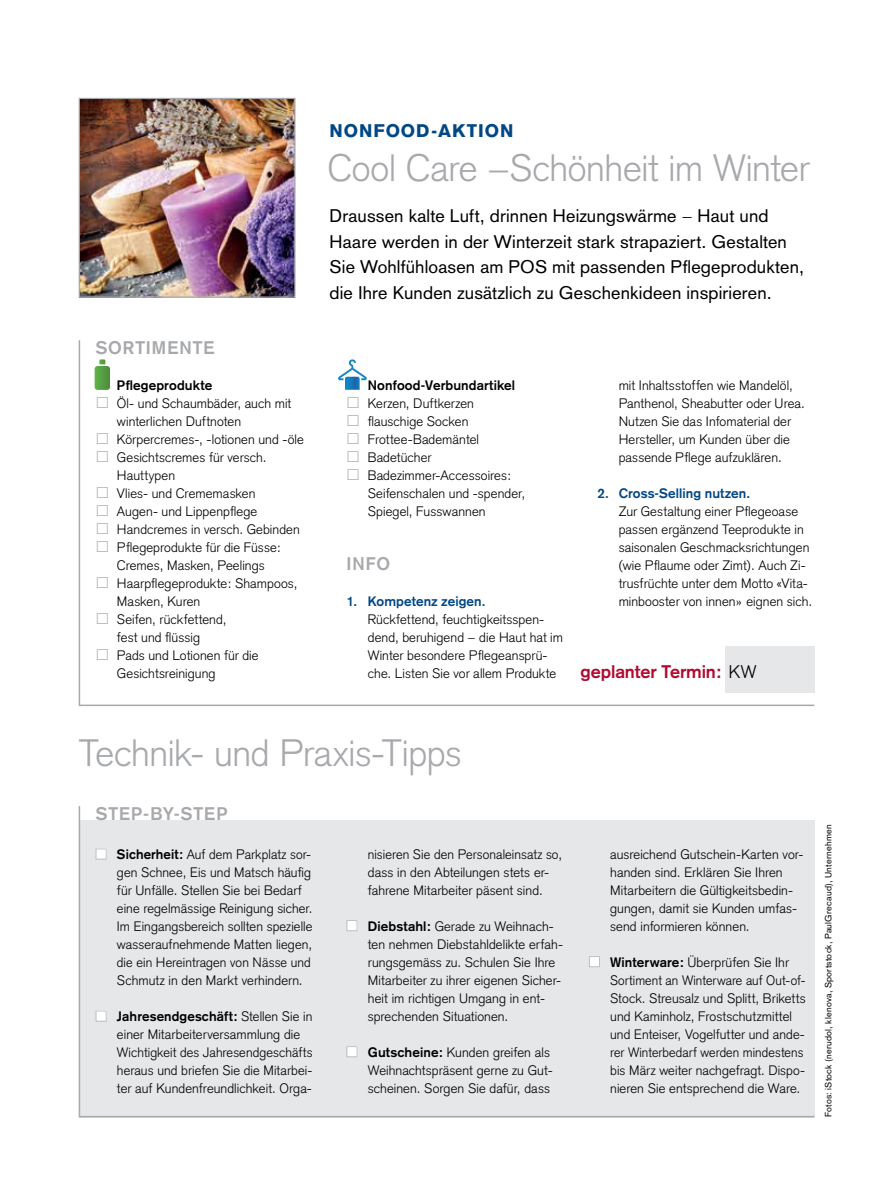
<style>
.page{position:relative;width:893px;height:1191px;background:#fff}
.page>*{position:absolute;margin:0;border:0;box-sizing:border-box;transform-origin:0 0}
.t1{font:300 37.5px "Basic Commercial";letter-spacing:-.01em;color:#a7a9ac}
.t2{font:18px/25.5px "Basic Commercial";letter-spacing:.01em;color:#000}
.t3{font:700 18px "Basic Commercial";letter-spacing:.055em;color:#a7a9ac}
.t4{font:700 18px "Basic Commercial";letter-spacing:-.005em;color:#b10a32}
.t5{font:900 18px "Basic Commercial";letter-spacing:.055em;color:#004785}
.t6{font:300 13.5px/18px "Basic Commercial";letter-spacing:.005em;color:#000}
.t7{font:700 13.5px "Basic Commercial";letter-spacing:.01em;color:#004785}
.t8{font:700 13.5px "Basic Commercial";letter-spacing:.01em;color:#000}
.t9{font:9px "Basic Commercial";letter-spacing:.025em;color:#000}
.s1{font-weight:300}
.s2{font-family:"Meridien";font-weight:400}
.s3{font-weight:300;color:#000}
.s4{font-weight:700}
</style>
<div class="page">
<svg style="left:78px;top:340px;width:737px;height:366px"></svg>
<div style="left:78px;top:806px;width:737px;height:312px;background:#e6e7e8"></div>
<div style="left:725px;top:646px;width:89px;height:47px;background:#e6e7e8"></div>
<svg style="left:96px;top:848px;width:11px;height:11px"></svg>
<svg style="left:96px;top:1010px;width:11px;height:11px"></svg>
<svg style="left:347px;top:920px;width:10px;height:11px"></svg>
<svg style="left:347px;top:1046px;width:10px;height:11px"></svg>
<svg style="left:589px;top:956px;width:11px;height:11px"></svg>
<img style="left:81px;top:100px;width:213px;height:196px">
<div style="left:79px;top:98px;width:217px;height:200px;border:1px solid #a7a9ac"></div>
<svg style="left:95px;top:359px;width:15px;height:31px"></svg>
<svg style="left:338px;top:359px;width:29px;height:31px"></svg>
<svg style="left:97px;top:396px;width:11px;height:11px"></svg>
<svg style="left:97px;top:432px;width:11px;height:11px"></svg>
<svg style="left:97px;top:450px;width:11px;height:11px"></svg>
<svg style="left:97px;top:486px;width:11px;height:11px"></svg>
<svg style="left:97px;top:504px;width:11px;height:11px"></svg>
<svg style="left:97px;top:522px;width:11px;height:11px"></svg>
<svg style="left:97px;top:540px;width:11px;height:11px"></svg>
<svg style="left:97px;top:576px;width:11px;height:11px"></svg>
<svg style="left:97px;top:612px;width:11px;height:11px"></svg>
<svg style="left:97px;top:648px;width:11px;height:11px"></svg>
<svg style="left:348px;top:396px;width:11px;height:11px"></svg>
<svg style="left:348px;top:414px;width:11px;height:11px"></svg>
<svg style="left:348px;top:432px;width:11px;height:11px"></svg>
<svg style="left:348px;top:450px;width:11px;height:11px"></svg>
<svg style="left:348px;top:468px;width:11px;height:11px"></svg>
<h2 class="t3" style="left:96px;top:337px;width:120px">SORTIMENTE</h2>
<p class="t8" style="left:117px;top:377px;width:97px">Pflegeprodukte</p>
<p class="t6" style="left:117px;top:394px;width:189px">Öl- und Schaumbäder, auch mit winterlichen Duftnoten<br>Körpercremes-, -lotionen und -öle<br>Gesichtscremes für versch.<br>Hauttypen<br>Vlies- und Crememasken<br>Augen- und Lippenpflege<br>Handcremes in versch. Gebinden<br>Pflegeprodukte für die Füsse:<br>Cremes, Masken, Peelings<br>Haarpflegeprodukte: Shampoos,<br>Masken, Kuren<br>Seifen, rückfettend,<br>fest und flüssig<br>Pads und Lotionen für die<br>Gesichtsreinigung</p>
<h2 class="t5" style="left:330px;top:120px;width:185px">NONFOOD-AKTION</h2>
<h1 class="t1" style="left:327px;top:146px;width:484px">Cool Care −Schönheit im Winter</h1>
<h2 class="t2" style="left:330px;top:203px;width:476px">Draussen kalte Luft, drinnen Heizungswärme <span class="s1">−</span> Haut und Haare werden in der Winterzeit stark strapaziert. Gestalten Sie Wohlfühloasen am POS mit passenden Pflegeprodukten, die Ihre Kunden zusätzlich zu Geschenkideen inspirieren.</h2>
<p class="t8" style="left:368px;top:377px;width:149px">Nonfood-Verbundartikel</p>
<p class="t6" style="left:368px;top:394px;width:159px">Kerzen, Duftkerzen flauschige Socken<br>Frottee-Bademäntel<br>Badetücher<br>Badezimmer-Accessoires:<br>Seifenschalen und -spender,<br>Spiegel, Fusswannen</p>
<h2 class="t3" style="left:347px;top:553px;width:45px">INFO</h2>
<p class="t7" style="left:347px;top:593px;width:141px">1. Kompetenz zeigen.</p>
<p class="t6" style="left:368px;top:610px;width:197px">Rückfettend, feuchtigkeitsspen&shy;dend, beruhigend − die Haut hat im Winter besondere Pflegeansprü&shy;che. Listen Sie vor allem Produkte</p>
<p class="t6" style="left:619px;top:376px;width:188px">mit Inhaltsstoffen wie Mandelöl,<br>Panthenol, Sheabutter oder Urea.<br>Nutzen Sie das Infomaterial der<br>Hersteller, um Kunden über die passende Pflege aufzuklären.</p>
<p class="t7" style="left:597px;top:485px;width:154px">2. Cross-Selling nutzen.</p>
<p class="t6" style="left:619px;top:502px;width:195px">Zur Gestaltung einer Pflegeoase passen ergänzend Teeprodukte in saisonalen Geschmacksrichtungen (wie Pflaume oder Zimt). Auch Zi&shy;trusfrüchte unter dem Motto «Vita&shy;minbooster von innen<span class="s2">»</span> eignen sich.</p>
<h2 class="t4" style="left:580px;top:660px;width:177px">geplanter Termin: <span class="s3">KW</span></h2>
<h1 class="t1" style="left:79px;top:731px;width:385px">Technik- und Praxis-Tipps</h1>
<h2 class="t3" style="left:96px;top:803px;width:133px">STEP-BY-STEP</h2>
<p class="t6" style="left:117px;top:845px;width:197px"><span class="s4">Sicherheit:</span> Auf dem Parkplatz sor&shy;gen Schnee, Eis und Matsch häufig für Unfälle. Stellen Sie bei Bedarf eine regelmässige Reinigung sicher.<br>Im Eingangsbereich sollten spezielle wasseraufnehmende Matten liegen, die ein Hereintragen von Nässe und Schmutz in den Markt verhindern.</p>
<p class="t6" style="left:117px;top:1007px;width:197px"><span class="s4">Jahresendgeschäft:</span> Stellen Sie in einer Mitarbeiterversammlung die Wichtigkeit des Jahresendgeschäfts heraus und briefen Sie die Mitarbei&shy;ter auf Kundenfreundlichkeit. Orga-</p>
<p class="t6" style="left:368px;top:845px;width:196px">nisieren Sie den Personaleinsatz so, dass in den Abteilungen stets er&shy;fahrene Mitarbeiter päsent sind.</p>
<p class="t6" style="left:368px;top:917px;width:197px"><span class="s4">Diebstahl:</span> Gerade zu Weihnach&shy;ten nehmen Diebstahldelikte erfah&shy;rungsgemäss zu. Schulen Sie Ihre Mitarbeiter zu ihrer eigenen Sicher&shy;heit im richtigen Umgang in ent&shy;sprechenden Situationen.</p>
<p class="t6" style="left:368px;top:1043px;width:186px"><span class="s4">Gutscheine:</span> Kunden greifen als<br>Weihnachtspräsent gerne zu Gut&shy;scheinen. Sorgen Sie dafür, dass</p>
<p class="t6" style="left:610px;top:845px;width:195px">ausreichend Gutschein-Karten vor&shy;handen sind. Erklären Sie Ihren<br>Mitarbeitern die Gültigkeitsbedin&shy;gungen, damit sie Kunden umfas&shy;send informieren können.</p>
<p class="t6" style="left:610px;top:953px;width:197px"><span class="s4">Winterware:</span> Überprüfen Sie Ihr Sortiment an Winterware auf Out-of-Stock. Streusalz und Splitt, Briketts und Kaminholz, Frostschutzmittel und Enteiser, Vogelfutter und ande&shy;rer Winterbedarf werden mindestens bis März weiter nachgefragt. Dispo&shy;nieren Sie entsprechend die Ware.</p>
<p class="t9" style="left:823px;top:1117px;width:294px;rotate:-90deg">Fotos: iStock (nerudol, klenova, Sportstock, PaulGrecaud), Unternehmen</p>
</div>
